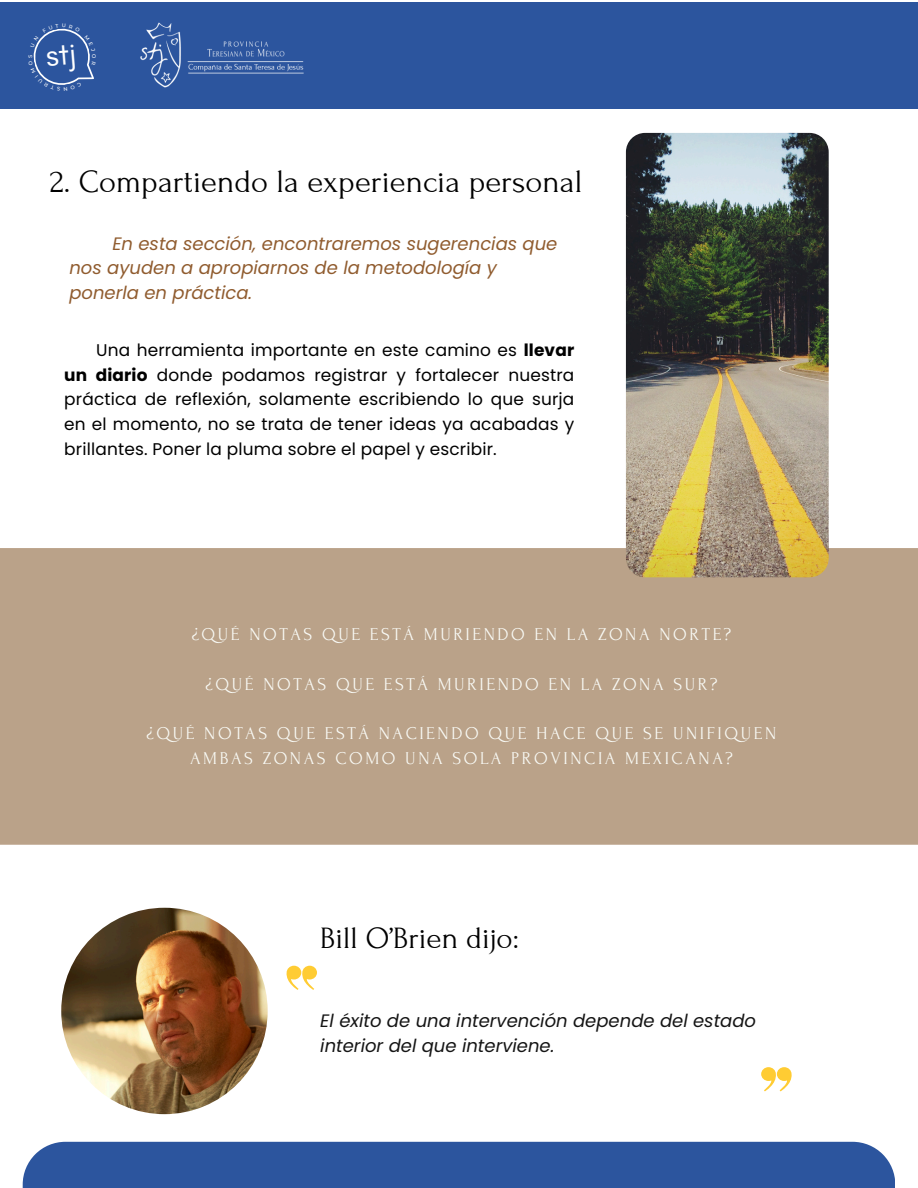
<style>
.page{position:relative;width:918px;height:1188px;background:#fff}
.page>*{position:absolute;margin:0;border:0;box-sizing:border-box;transform-origin:0 0}
.t1{font:32.55px "Forum";color:#000}
.t2{font:31.05px "Forum";color:#000}
.t3{font:18px/24.8px "Forum";letter-spacing:.14em;color:#f9faf5;text-align:center}
.t4{font:italic 18px/24.8px "Poppins";color:#905c2f}
.t5{font:italic 18px/24.8px "Poppins";color:#151515}
.t6{font:16.95px/24.8px "Poppins";letter-spacing:.01em;color:#000;text-align:justify}
.s1{font-weight:700}
</style>
<div class="page">
<div style="left:0;top:548px;width:918px;height:297px;background:#baa289"></div>
<img style="left:626px;top:133px;width:203px;height:444px;border-radius:19px">
<img style="left:61px;top:908px;width:207px;height:206px;border-radius:50%">
<svg style="left:761px;top:1067px;width:31px;height:24px"></svg>
<svg style="left:286px;top:966px;width:31px;height:24px"></svg>
<div style="left:23px;top:1142px;width:872px;height:46px;background:#2c559e"></div>
<div style="left:0;top:2px;width:918px;height:106px;background:#2c559e"></div>
<img style="left:140px;top:22px;width:164px;height:66px">
<svg style="left:33px;top:28px;width:61px;height:57px"></svg>
<h1 class="t1" style="left:50px;top:164px;width:534px">2. Compartiendo la experiencia personal</h1>
<p class="t4" style="left:69px;top:231px;width:490px;text-indent:43px">En esta sección, encontraremos sugerencias que nos ayuden a apropiarnos de la metodología y ponerla en práctica.</p>
<p class="t6" style="left:64px;top:337px;width:512px;text-indent:32px">Una herramienta importante en este camino es <span class="s1">llevar un diario</span> donde podamos registrar y fortalecer nuestra práctica de reflexión, solamente escribiendo lo que surja en el momento, no se trata de tener ideas ya acabadas y brillantes. Poner la pluma sobre el papel y escribir.</p>
<h1 class="t3" style="left:192px;top:622px;width:541px">¿QUÉ NOTAS QUE ESTÁ MURIENDO EN LA ZONA NORTE?</h1>
<h3 class="t3" style="left:206px;top:672px;width:513px">¿QUÉ NOTAS QUE ESTÁ MURIENDO EN LA ZONA SUR?</h3>
<h3 class="t3" style="left:147px;top:721px;width:631px">¿QUÉ NOTAS QUE ESTÁ NACIENDO QUE HACE QUE SE UNIFIQUEN<br>AMBAS ZONAS COMO UNA SOLA PROVINCIA MEXICANA?</h3>
<h1 class="t2" style="left:320px;top:921px;width:200px">Bill O’Brien dijo:</h1>
<h2 class="t5" style="left:320px;top:1008px;width:437px">El éxito de una intervención depende del estado interior del que interviene.</h2>
</div>
